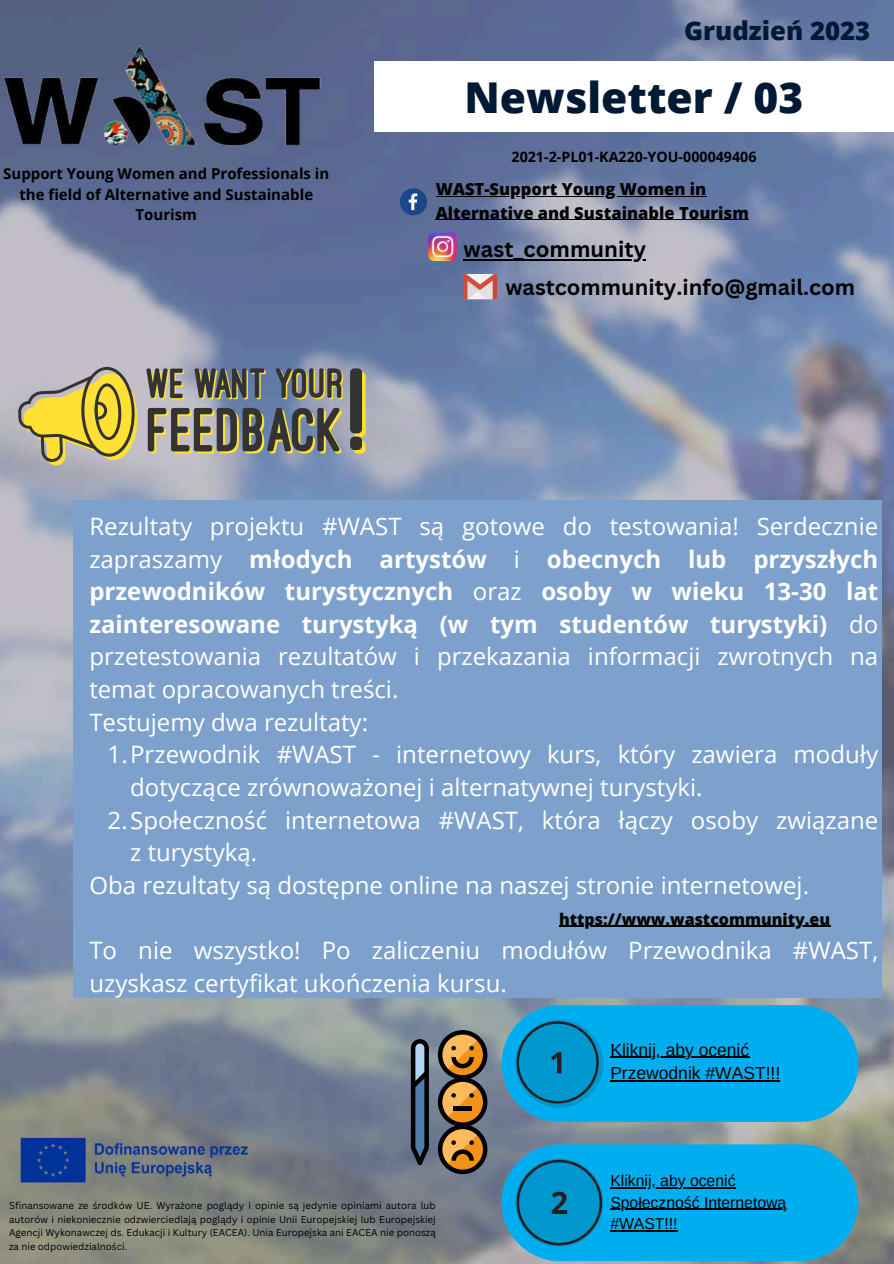
<style>
.page{position:relative;width:894px;height:1264px;background:#fff}
.page>*{position:absolute;margin:0;border:0;box-sizing:border-box;transform-origin:0 0}
.t1{font:800 42.45px "Open Sans";color:#001934}
.t2{font:800 25.65px "Open Sans";color:#001934}
.t3{font:24px/32.7px "Open Sans";color:#fff}
.t4{font:700 21.9px "Canva Sans";color:#000}
.t5{font:700 21.75px "Canva Sans";color:#000}
.t6{font:17.4px/23.7px "Arimo";color:#000}
.t7{font:800 16.5px/23.1px "Open Sans";color:#000}
.t8{font:800 16.05px "Open Sans";color:#000101}
.t9{font:15.75px/21.3px "Arimo";color:#000}
.t10{font:700 15px/20.2px "Open Sans";color:#000;text-align:center}
.t11{font:700 14.25px "Open Sans";color:#000101}
.t12{font:9.75px/13.5px "Canva Sans";color:#000;text-align:justify}
.s1{font-weight:700}
</style>
<div class="page">
<img style="left:0;top:0;width:893px;height:1263px">
<div style="left:374px;top:62px;width:519px;height:70px;background:#fff"></div>
<img style="left:0;top:0;width:335px;height:207px">
<svg style="left:400px;top:188px;width:27px;height:27px"></svg>
<img style="left:428px;top:233px;width:28px;height:28px">
<svg style="left:462px;top:273px;width:35px;height:26px"></svg>
<svg style="left:18px;top:366px;width:120px;height:99px;background:#c5b76b"></svg>
<svg style="left:146px;top:368px;width:38px;height:31px"></svg>
<svg style="left:194px;top:368px;width:72px;height:31px;background:#65685e"></svg>
<svg style="left:275px;top:368px;width:68px;height:31px;background:#6f7061"></svg>
<svg style="left:148px;top:408px;width:194px;height:45px;background:#757464"></svg>
<svg style="left:350px;top:368px;width:15px;height:85px"></svg>
<div style="left:73px;top:500px;width:808px;height:497px;background:#7da1cc"></div>
<svg style="left:501px;top:1005px;width:357px;height:258px;background:#18a8dd"></svg>
<svg style="left:515px;top:1019px;width:88px;height:244px;background:#1592c3"></svg>
<svg style="left:438px;top:1030px;width:49px;height:144px;background:#8f6a39"></svg>
<svg style="left:411px;top:1039px;width:18px;height:126px;background:#344657"></svg>
<img style="left:18px;top:1134px;width:238px;height:51px">
<hr style="left:559px;top:925px;width:271px;height:2px;background:#000101">
<hr style="left:620px;top:1187px;width:115px;height:1px;background:#000">
<hr style="left:610px;top:1208px;width:176px;height:1px;background:#000">
<hr style="left:610px;top:1230px;width:67px;height:1px;background:#000">
<hr style="left:621px;top:1056px;width:128px;height:1px;background:#000">
<hr style="left:610px;top:1080px;width:170px;height:1px;background:#000">
<hr style="left:435px;top:196px;width:271px;height:1px;background:#000">
<hr style="left:435px;top:219px;width:313px;height:1px;background:#000">
<hr style="left:463px;top:259px;width:183px;height:1px;background:#000">
<p class="t2" style="left:684px;top:13px;width:188px">Grudzień 2023</p>
<h1 class="t1" style="left:464px;top:67px;width:340px">Newsletter / 03</h1>
<p class="t10" style="left:3px;top:163px;width:327px">Support Young Women and Professionals in the field of Alternative and Sustainable<br>Tourism</p>
<p class="t11" style="left:511px;top:147px;width:246px">2021-2-PL01-KA220-YOU-000049406</p>
<p class="t7" style="left:435px;top:177px;width:314px">WAST-Support Young Women in<br>Alternative and Sustainable Tourism</p>
<p class="t4" style="left:463px;top:233px;width:184px">wast_community</p>
<p class="t5" style="left:505px;top:271px;width:351px">wastcommunity.info@gmail.com</p>
<p class="t3" style="left:89px;top:509px;width:790px">Rezultaty projektu #WAST są gotowe do testowania! Serdecznie zapraszamy <span class="s1">młodych artystów</span> i <span class="s1">obecnych lub przyszłych przewodników turystycznych</span> oraz <span class="s1">osoby w wieku 13-30 lat zainteresowane turystyką (w tym studentów turystyki)</span> do przetestowania rezultatów i przekazania informacji zwrotnych na temat opracowanych treści.<br>Testujemy dwa rezultaty:</p>
<p class="t3" style="left:108px;top:737px;width:771px">1.Przewodnik #WAST - internetowy kurs, który zawiera moduły</p>
<p class="t3" style="left:130px;top:770px;width:573px">dotyczące zrównoważonej i alternatywnej turystyki.</p>
<p class="t3" style="left:108px;top:803px;width:771px">2.Społeczność internetowa #WAST, która łączy osoby związane</p>
<p class="t3" style="left:130px;top:835px;width:128px">z turystyką.</p>
<p class="t3" style="left:89px;top:868px;width:721px">Oba rezultaty są dostępne online na naszej stronie internetowej.</p>
<p class="t8" style="left:559px;top:907px;width:272px">https://www.wastcommunity.eu</p>
<p class="t3" style="left:89px;top:933px;width:790px">To nie wszystko! Po zaliczeniu modułów Przewodnika #WAST, uzyskasz certyfikat ukończenia kursu.</p>
<p class="t12" style="left:9px;top:1198px;width:428px">Sfinansowane ze środków UE. Wyrażone poglądy i opinie są jedynie opiniami autora lub autorów i niekoniecznie odzwierciedlają poglądy i opinie Unii Europejskiej lub Europejskiej Agencji Wykonawczej ds. Edukacji i Kultury (EACEA). Unia Europejska ani EACEA nie ponoszą za nie odpowiedzialności.</p>
<p class="t6" style="left:610px;top:1037px;width:171px">Kliknij, aby ocenić<br>Przewodnik #WAST!!!</p>
<p class="t9" style="left:610px;top:1170px;width:177px">Kliknij, aby ocenić<br>Społeczność Internetową #WAST!!!</p>
</div>
